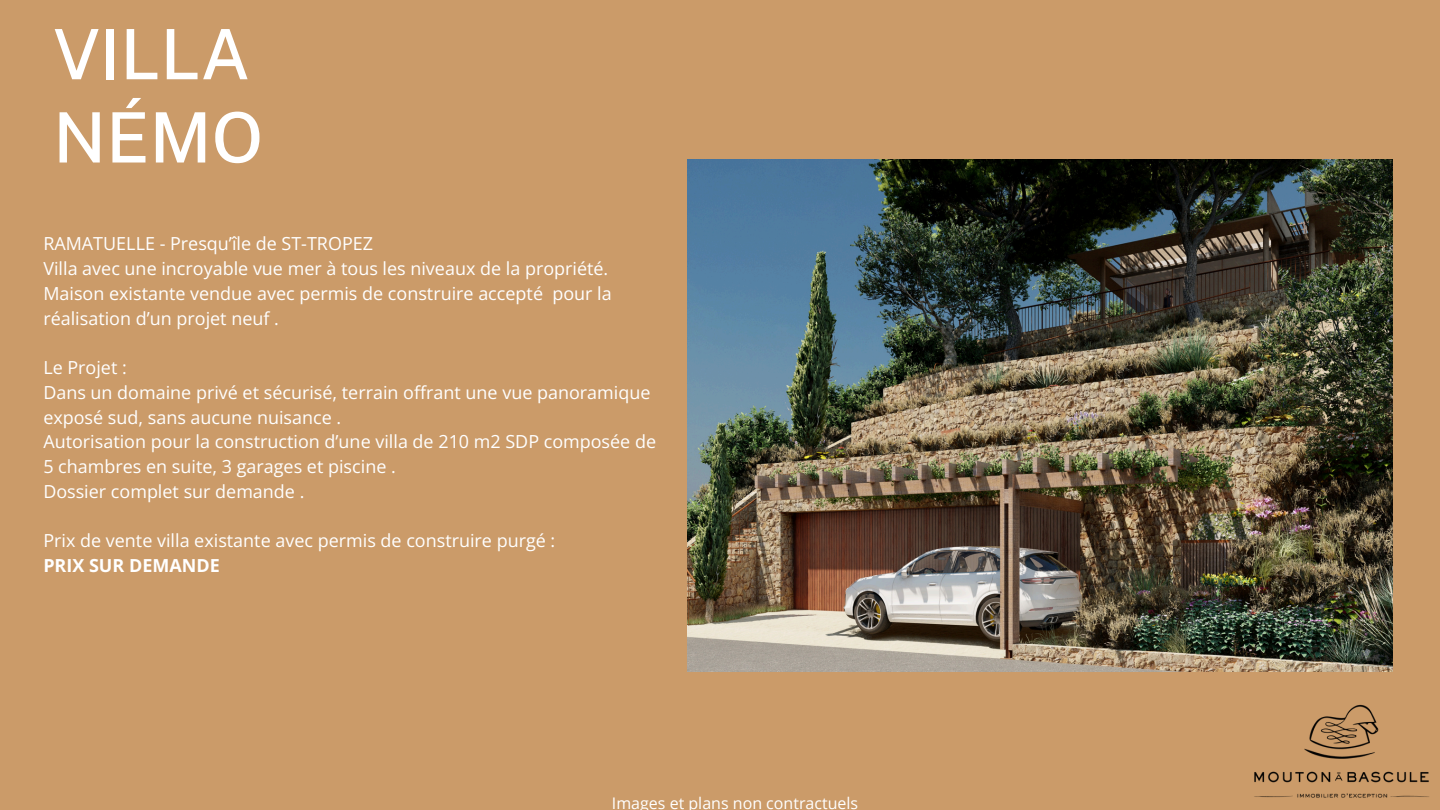
<style>
.page{position:relative;width:1440px;height:810px;background:#cb9b69}
.page>*{position:absolute;margin:0;border:0;box-sizing:border-box;transform-origin:0 0}
.t1{font:500 69.5px/83.2px "Public Sans";color:#fff}
.t2{font:18px/24.8px "Open Sans";color:#fff}
.t3{font:700 18px "Open Sans";color:#fff}
.t4{font:16px "Open Sans";color:#fff}
</style>
<div class="page">
<img style="left:1254px;top:704px;width:175px;height:94px">
<img style="left:687px;top:159px;width:705px;height:513px">
<h1 class="t1" style="left:53px;top:12px;width:211px">VILLA<br>NÉMO</h1>
<p class="t2" style="left:43px;top:231px;width:570px">RAMATUELLE - Presqu’île de ST-TROPEZ<br>Villa avec une incroyable vue mer à tous les niveaux de la propriété.<br>Maison existante vendue avec permis de construire accepté pour la réalisation d’un projet neuf .</p>
<p class="t2" style="left:43px;top:355px;width:614px">Le Projet :<br>Dans un domaine privé et sécurisé, terrain offrant une vue panoramique exposé sud, sans aucune nuisance .<br>Autorisation pour la construction d’une villa de 210 m2 SDP composée de 5 chambres en suite, 3 garages et piscine .<br>Dossier complet sur demande .</p>
<p class="t2" style="left:43px;top:528px;width:513px">Prix de vente villa existante avec permis de construire purgé :</p>
<p class="t3" style="left:43px;top:553px;width:178px">PRIX SUR DEMANDE</p>
<p class="t4" style="left:612px;top:792px;width:248px">Images et plans non contractuels</p>
</div>
